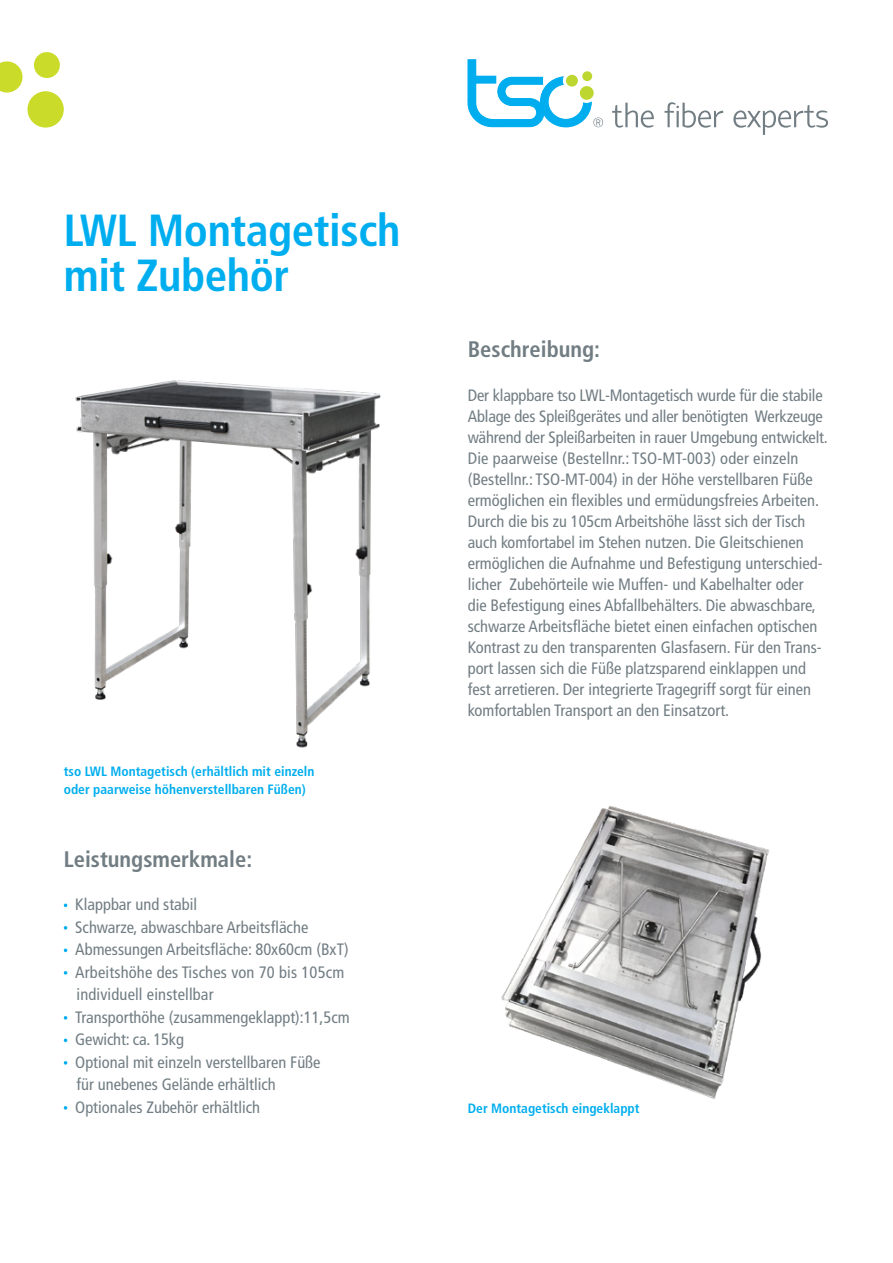
<style>
.page{position:relative;width:893px;height:1263px;background:#fff}
.page>*{position:absolute;margin:0;border:0;box-sizing:border-box;transform-origin:0 0}
.t1{font:700 condensed 45px/45px "Frutiger LT Std";letter-spacing:-.01em;color:#00aeef}
.t2{font:700 condensed 22.5px "Frutiger LT Std";color:#717d83}
.t3{font:condensed 16.5px/21px "Frutiger LT Std";color:#717d83}
.t4{font:700 condensed 13.5px/18px "Frutiger LT Std";color:#00aeef}
</style>
<div class="page">
<div style="left:27px;top:91px;width:37px;height:37px;background:#cadb2a;border-radius:50%"></div>
<div style="left:34px;top:52px;width:26px;height:26px;background:#cadb2a;border-radius:50%"></div>
<svg style="left:0;top:61px;width:23px;height:32px"></svg>
<svg style="left:612px;top:103px;width:42px;height:25px"></svg>
<svg style="left:665px;top:102px;width:58px;height:26px"></svg>
<svg style="left:733px;top:105px;width:95px;height:30px"></svg>
<svg style="left:468px;top:60px;width:135px;height:67px"></svg>
<img style="left:75px;top:380px;width:306px;height:368px">
<img style="left:501px;top:805px;width:269px;height:294px">
<svg style="left:64px;top:903px;width:3px;height:4px"></svg>
<svg style="left:64px;top:926px;width:3px;height:4px"></svg>
<svg style="left:64px;top:948px;width:3px;height:4px"></svg>
<svg style="left:64px;top:971px;width:3px;height:4px"></svg>
<svg style="left:64px;top:1016px;width:3px;height:4px"></svg>
<svg style="left:64px;top:1038px;width:3px;height:4px"></svg>
<svg style="left:64px;top:1061px;width:3px;height:4px"></svg>
<svg style="left:64px;top:1106px;width:3px;height:4px"></svg>
<h1 class="t1" style="left:64px;top:208px;width:338px">LWL Montagetisch mit Zubehör</h1>
<p class="t4" style="left:64px;top:762px;width:252px">tso LWL Montagetisch (erhältlich mit einzeln oder paarweise höhenverstellbaren Füßen)</p>
<h2 class="t2" style="left:64px;top:846px;width:190px">Leistungsmerkmale:</h2>
<p class="t3" style="left:75px;top:893px;width:276px;line-height:22.5px">Klappbar und stabil<br>Schwarze, abwaschbare Arbeitsfläche Abmessungen Arbeitsfläche: 80x60cm (BxT)<br>Arbeitshöhe des Tisches von 70 bis 105cm individuell einstellbar<br>Transporthöhe (zusammengeklappt):11,5cm Gewicht: ca. 15kg<br>Optional mit einzeln verstellbaren Füße<br>für unebenes Gelände erhältlich<br>Optionales Zubehör erhältlich</p>
<h2 class="t2" style="left:468px;top:336px;width:134px">Beschreibung:</h2>
<p class="t3" style="left:468px;top:384px;width:362px">Der klappbare tso LWL-Montagetisch wurde für die stabile Ablage des Spleißgerätes und aller benötigten Werkzeuge während der Spleißarbeiten in rauer Umgebung entwickelt.<br>Die paarweise (Bestellnr.: TSO-MT-003) oder einzeln (Bestellnr.: TSO-MT-004) in der Höhe verstellbaren Füße ermöglichen ein flexibles und ermüdungsfreies Arbeiten.<br>Durch die bis zu 105cm Arbeitshöhe lässt sich der Tisch auch komfortabel im Stehen nutzen. Die Gleitschienen ermöglichen die Aufnahme und Befestigung unterschied&shy;licher Zubehörteile wie Muffen- und Kabelhalter oder<br>die Befestigung eines Abfallbehälters. Die abwaschbare, schwarze Arbeitsfläche bietet einen einfachen optischen Kontrast zu den transparenten Glasfasern. Für den Trans&shy;port lassen sich die Füße platzsparend einklappen und fest arretieren. Der integrierte Tragegriff sorgt für einen komfortablen Transport an den Einsatzort.</p>
<p class="t4" style="left:468px;top:1099px;width:173px">Der Montagetisch eingeklappt</p>
</div>
